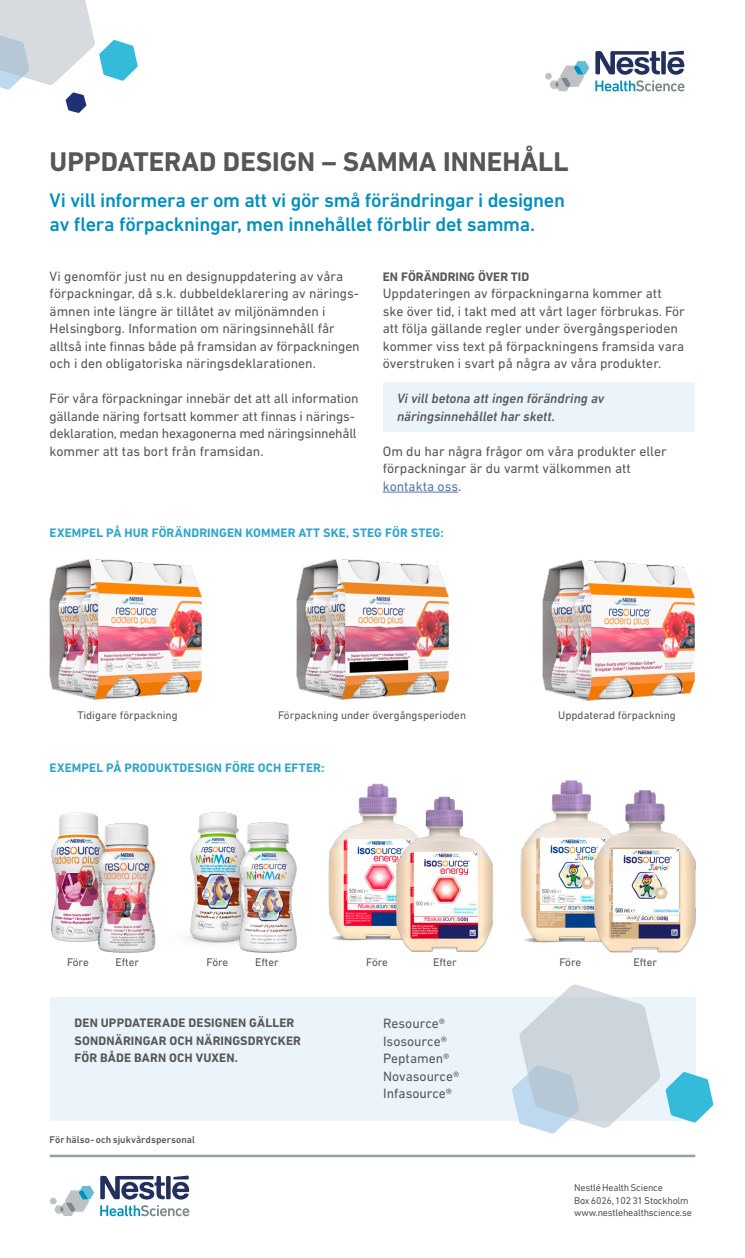
<style>
.page{position:relative;width:745px;height:1258px;background:#fff}
.page>*{position:absolute;margin:0;border:0;box-sizing:border-box;transform-origin:0 0}
.t1{font:700 27.5px "DIN Next LT Pro";color:#575756}
.t2{font:500 20px/24px "DIN Next LT Pro";letter-spacing:-.015em;color:#008fbe}
.t3{font:13.75px/17.5px "DIN Next LT Pro";color:#575756}
.t4{font:italic 500 13.75px/17.5px "DIN Next LT Pro";letter-spacing:-.005em;color:#575756}
.t5{font:700 12.5px/17.5px "DIN Next LT Pro";letter-spacing:.01em;color:#575756}
.t6{font:700 12.5px "DIN Next LT Pro";letter-spacing:.01em;color:#33a5cb}
.t7{font:11.25px "DIN Next LT Pro";color:#575756}
.t8{font:10px "DIN Next LT Pro";letter-spacing:-.02em;color:#575756}
.t9{font:500 10px "DIN Next LT Pro";color:#575756}
.s1{color:#5576af}
</style>
<div class="page">
<div style="left:382px;top:383px;width:312px;height:49px;background:#ecf4fb"></div>
<hr style="left:382px;top:492px;width:76px;height:1px;background:#5576af">
<div style="left:50px;top:997px;width:644px;height:123px;background:#ecf4fb"></div>
<svg style="left:100px;top:1205px;width:89px;height:11px"></svg>
<svg style="left:100px;top:1175px;width:89px;height:24px"></svg>
<svg style="left:50px;top:1186px;width:44px;height:30px"></svg>
<hr style="left:50px;top:1155px;width:644px;height:2px;background:#97a0a8">
<img style="left:49px;top:559px;width:153px;height:141px">
<img style="left:296px;top:559px;width:153px;height:141px">
<img style="left:542px;top:560px;width:153px;height:141px">
<svg style="left:511px;top:984px;width:148px;height:150px"></svg>
<svg style="left:665px;top:1072px;width:48px;height:51px"></svg>
<svg style="left:0;top:0;width:138px;height:113px"></svg>
<svg style="left:595px;top:51px;width:89px;height:40px"></svg>
<svg style="left:545px;top:61px;width:44px;height:30px"></svg>
<img style="left:328px;top:783px;width:63px;height:158px">
<img style="left:391px;top:796px;width:102px;height:156px">
<img style="left:520px;top:780px;width:73px;height:163px">
<img style="left:593px;top:790px;width:102px;height:163px">
<img style="left:51px;top:812px;width:47px;height:130px">
<img style="left:95px;top:820px;width:61px;height:133px">
<img style="left:188px;top:812px;width:49px;height:132px">
<img style="left:232px;top:819px;width:65px;height:134px">
<p class="t1" style="left:50px;top:146px;width:520px">UPPDATERAD DESIGN – SAMMA INNEHÅLL</p>
<p class="t2" style="left:50px;top:188px;width:516px">Vi vill informera er om att vi gör små förändringar i designen av flera förpackningar, men innehållet förblir det samma.</p>
<p class="t3" style="left:50px;top:267px;width:311px">Vi genomför just nu en designuppdatering av våra förpackningar, då s.k. dubbeldeklarering av närings&shy;ämnen inte längre är tillåtet av miljönämnden i Helsingborg. Information om näringsinnehåll får alltså inte finnas både på framsidan av förpackningen och i den obligatoriska näringsdeklarationen.</p>
<p class="t3" style="left:50px;top:390px;width:310px">För våra förpackningar innebär det att all information gällande näring fortsatt kommer att finnas i närings&shy;deklaration, medan hexagonerna med näringsinnehåll kommer att tas bort från framsidan.</p>
<p class="t5" style="left:382px;top:268px;width:148px">EN FÖRÄNDRING ÖVER TID</p>
<p class="t3" style="left:382px;top:285px;width:303px">Uppdateringen av förpackningarna kommer att ske över tid, i takt med att vårt lager förbrukas. För att följa gällande regler under övergångsperioden kommer viss text på förpackningens framsida vara överstruken i svart på några av våra produkter.</p>
<p class="t4" style="left:397px;top:390px;width:208px">Vi vill betona att ingen förändring av näringsinnehållet har skett.</p>
<p class="t3" style="left:382px;top:442px;width:285px">Om du har några frågor om våra produkter eller förpackningar är du varmt välkommen att <span class="s1">kontakta oss</span>.</p>
<p class="t6" style="left:50px;top:526px;width:395px">EXEMPEL PÅ HUR FÖRÄNDRINGEN KOMMER ATT SKE, STEG FÖR STEG:</p>
<p class="t7" style="left:77px;top:709px;width:102px">Tidigare förpackning</p>
<p class="t7" style="left:278px;top:709px;width:189px">Förpackning under övergångsperioden</p>
<p class="t7" style="left:558px;top:709px;width:119px">Uppdaterad förpackning</p>
<p class="t6" style="left:50px;top:760px;width:276px">EXEMPEL PÅ PRODUKTDESIGN FÖRE OCH EFTER:</p>
<p class="t7" style="left:67px;top:956px;width:23px">Före</p>
<p class="t7" style="left:115px;top:956px;width:25px">Efter</p>
<p class="t7" style="left:206px;top:956px;width:23px">Före</p>
<p class="t7" style="left:255px;top:956px;width:25px">Efter</p>
<p class="t7" style="left:366px;top:956px;width:23px">Före</p>
<p class="t7" style="left:432px;top:956px;width:25px">Efter</p>
<p class="t7" style="left:559px;top:956px;width:23px">Före</p>
<p class="t7" style="left:633px;top:956px;width:25px">Efter</p>
<p class="t5" style="left:74px;top:1014px;width:228px">DEN UPPDATERADE DESIGNEN GÄLLER<br>SONDNÄRINGAR OCH NÄRINGSDRYCKER<br>FÖR BÅDE BARN OCH VUXEN.</p>
<p class="t3" style="left:383px;top:1015px;width:63px">Resource®</p>
<p class="t3" style="left:383px;top:1032px;width:65px">Isosource®</p>
<p class="t3" style="left:383px;top:1050px;width:68px">Peptamen®</p>
<p class="t3" style="left:383px;top:1067px;width:78px">Novasource®</p>
<p class="t3" style="left:383px;top:1085px;width:70px">Infasource®</p>
<p class="t9" style="left:50px;top:1134px;width:147px">För hälso- och sjukvårdspersonal</p>
<p class="t8" style="left:574px;top:1182px;width:90px">Nestlé Health Science</p>
<p class="t8" style="left:574px;top:1194px;width:116px">Box 6026, 102 31 Stockholm</p>
<p class="t8" style="left:574px;top:1207px;width:119px">www.nestlehealthscience.se</p>
</div>
